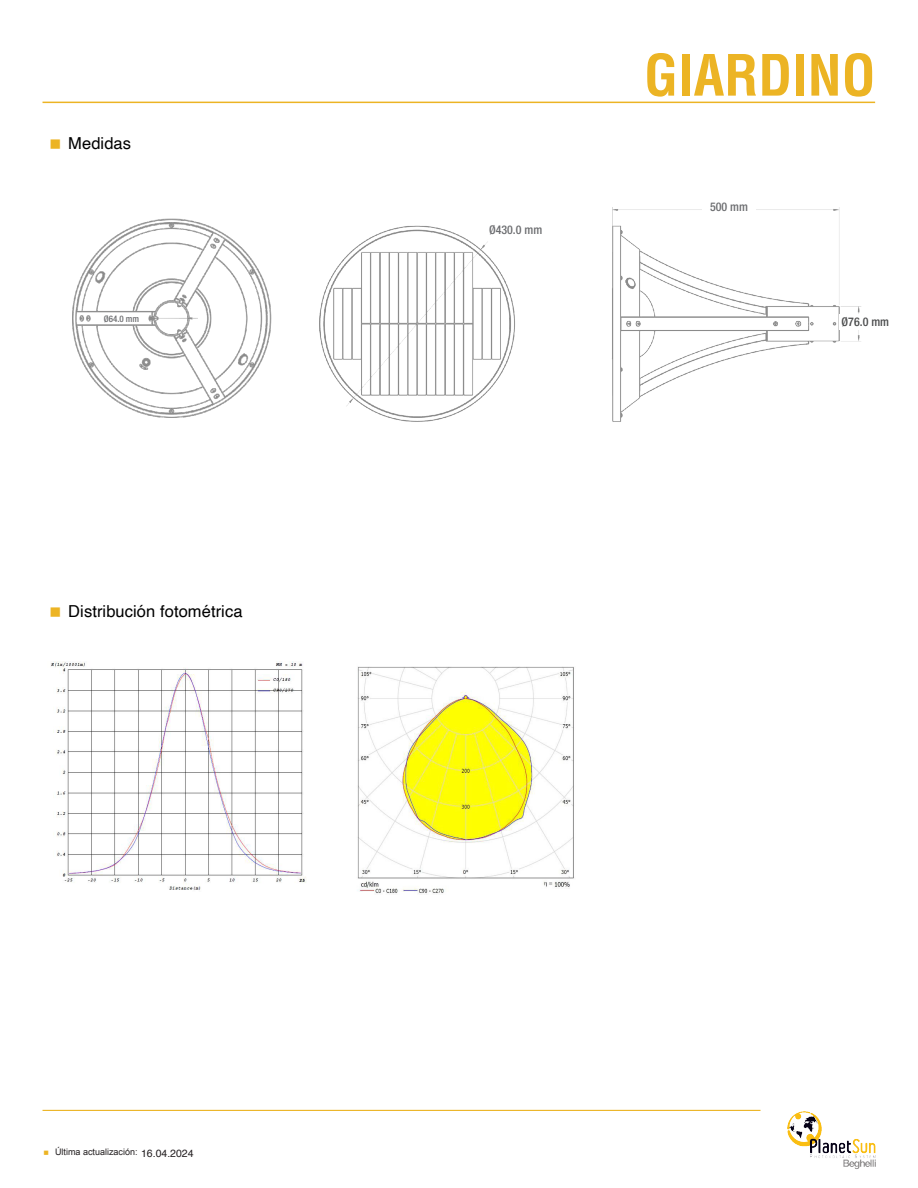
<style>
.page{position:relative;width:918px;height:1188px;background:#fff}
.page>*{position:absolute;margin:0;border:0;box-sizing:border-box;transform-origin:0 0}
.pie_de_foto__DER{font:700 condensed 55.5px "Helvetica LT";color:#ecb424}
.Descripcion_sin_bullets{font:16.5px "Helvetica";letter-spacing:.005em;color:#000}
.t1{font:500 condensed 12px "Helvetica Neue LT Pro";color:#6c6d70}
.t2{font:500 condensed 12px "Helvetica Neue LT Pro";color:#4b4c4d}
.t3{font:9px "Arial";color:#231f20}
.t4{font:500 condensed 9px "Helvetica Neue LT Pro";color:#6c6d70}
.s1{font-family:"Helvetica";font-size:10.5px;color:#241f21}
</style>
<div class="page">
<hr style="left:43px;top:102px;width:832px;height:1px;background:#ecb424">
<hr style="left:43px;top:1110px;width:718px;height:1px;background:#ecb424">
<img style="left:787px;top:1111px;width:88px;height:58px">
<img style="left:72px;top:218px;width:200px;height:200px">
<img style="left:320px;top:207px;width:541px;height:215px">
<div style="left:702px;top:198px;width:54px;height:18px;background:#fff"></div>
<svg style="left:483px;top:207px;width:36px;height:40px"></svg>
<div style="left:839px;top:314px;width:53px;height:16px;background:#fff"></div>
<div style="left:478px;top:222px;width:76px;height:16px;background:#fff"></div>
<div style="left:94px;top:313px;width:54px;height:11px;background:#fff"></div>
<img style="left:51px;top:662px;width:256px;height:228px">
<img style="left:357px;top:666px;width:217px;height:228px">
<p class="Descripcion_sin_bullets" style="left:68px;top:130px;width:64px">Medidas</p>
<p class="t4" style="left:104px;top:313px;width:37px">Ø64.0 mm</p>
<p class="Descripcion_sin_bullets" style="left:68px;top:598px;width:176px">Distribución fotométrica</p>
<p class="t3" style="left:55px;top:1145px;width:140px">Última actualización: <span class="s1">16.04.2024</span></p>
<p class="t1" style="left:489px;top:223px;width:55px">Ø430.0 mm</p>
<p class="pie_de_foto__DER" style="left:644px;top:41px;width:233px">GIARDINO</p>
<p class="t1" style="left:710px;top:200px;width:39px">500 mm</p>
<p class="t2" style="left:842px;top:315px;width:49px">Ø76.0 mm</p>
</div>
